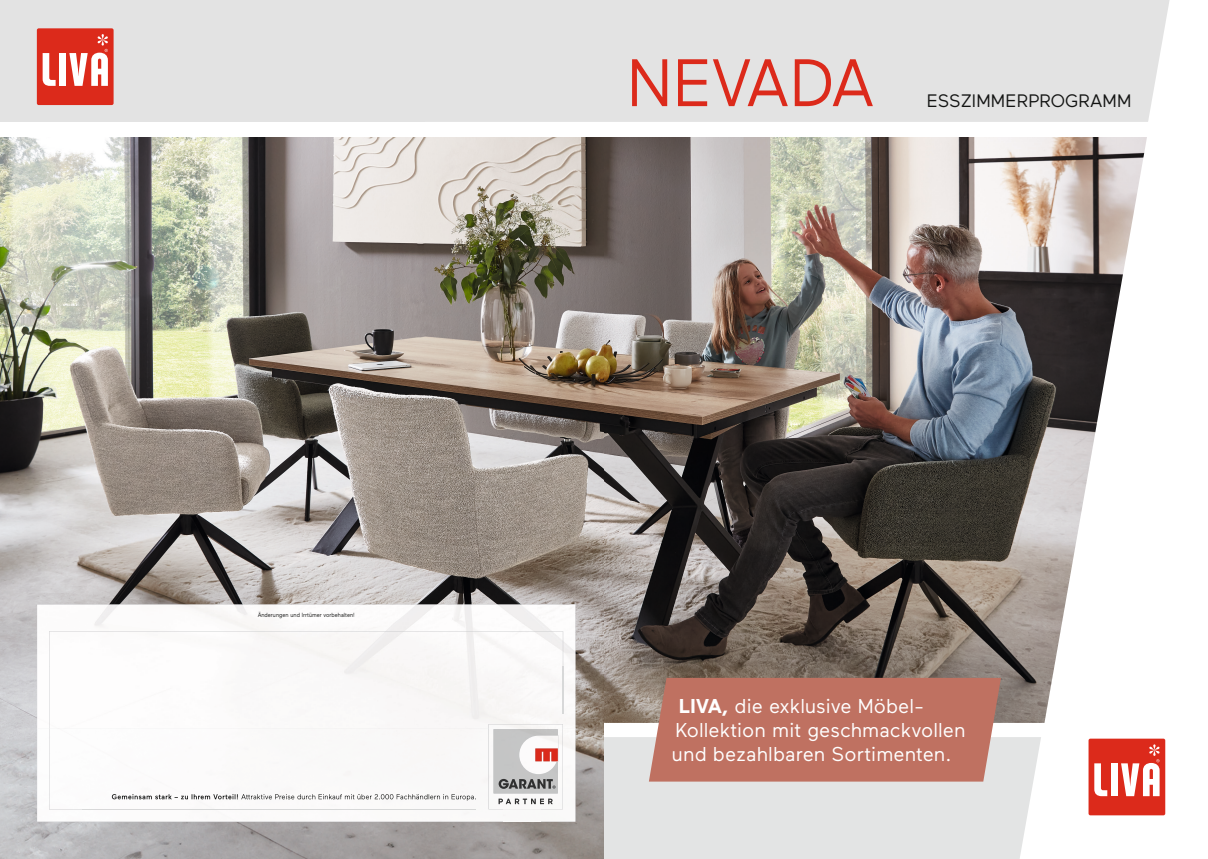
<style>
.page{position:relative;width:1208px;height:859px;background:#fff}
.page>*{position:absolute;margin:0;border:0;box-sizing:border-box;transform-origin:0 0}
.t1{font:66.8px "Maax";color:#dc2a1b;scale:.95 1}
.t2{font:20px/24px "Maax";color:#fff}
.t3{font:18px "Maax";color:#131413}
.t4{font:6px "Maax";color:#131413;scale:.91 1}
.s1{font-weight:700}
</style>
<div class="page">
<div style="left:424px;top:0;width:745px;height:122px;background:#e3e3e3"></div>
<div style="left:604px;top:737px;width:437px;height:122px;background:#e3e4e4"></div>
<div style="left:0;top:0;width:424px;height:122px;background:#e3e3e3"></div>
<img style="left:0;top:137px;width:604px;height:722px">
<img style="left:604px;top:137px;width:543px;height:586px">
<div style="left:1088px;top:739px;width:77px;height:76px;background:#dc2a1b;border-radius:2px"></div>
<svg style="left:1094px;top:763px;width:13px;height:33px"></svg>
<div style="left:1111px;top:763px;width:6px;height:33px;background:#fff"></div>
<svg style="left:1121px;top:744px;width:38px;height:52px"></svg>
<div style="left:37px;top:28px;width:77px;height:77px;background:#dc2a1b;border-radius:2px"></div>
<svg style="left:43px;top:53px;width:13px;height:33px"></svg>
<div style="left:59px;top:53px;width:7px;height:33px;background:#fff"></div>
<svg style="left:69px;top:34px;width:39px;height:52px"></svg>
<div style="left:649px;top:678px;width:352px;height:104px;background:#bf7161"></div>
<img style="left:37px;top:604px;width:538px;height:124px">
<img style="left:540px;top:728px;width:35px;height:94px">
<img style="left:37px;top:728px;width:466px;height:94px">
<img style="left:503px;top:809px;width:37px;height:13px">
<img style="left:49px;top:631px;width:514px;height:36px">
<img style="left:563px;top:666px;width:1px;height:47px">
<img style="left:49px;top:666px;width:34px;height:143px">
<img style="left:83px;top:809px;width:392px;height:1px">
<svg style="left:112px;top:794px;width:364px;height:7px"></svg>
<img style="left:488px;top:724px;width:75px;height:85px">
<div style="left:493px;top:729px;width:65px;height:64px;background:#c4c5c5"></div>
<img style="left:519px;top:736px;width:40px;height:38px">
<img style="left:535px;top:748px;width:23px;height:13px">
<img style="left:498px;top:779px;width:55px;height:10px">
<svg style="left:552px;top:785px;width:3px;height:4px"></svg>
<img style="left:498px;top:799px;width:54px;height:5px">
<p class="t4" style="left:258px;top:612px;width:108px">Änderungen und Irrtümer vorbehalten!</p>
<h1 class="t1" style="left:627px;top:47px;width:262px">NEVADA</h1>
<p class="t3" style="left:926px;top:91px;width:206px">ESSZIMMERPROGRAMM</p>
<p class="t2" style="left:672px;top:694px;width:295px;text-indent:7px"><span class="s1">LIVA,</span> die exklusive Möbel-<br>Kollektion mit geschmackvollen und bezahlbaren Sortimenten.</p>
</div>
